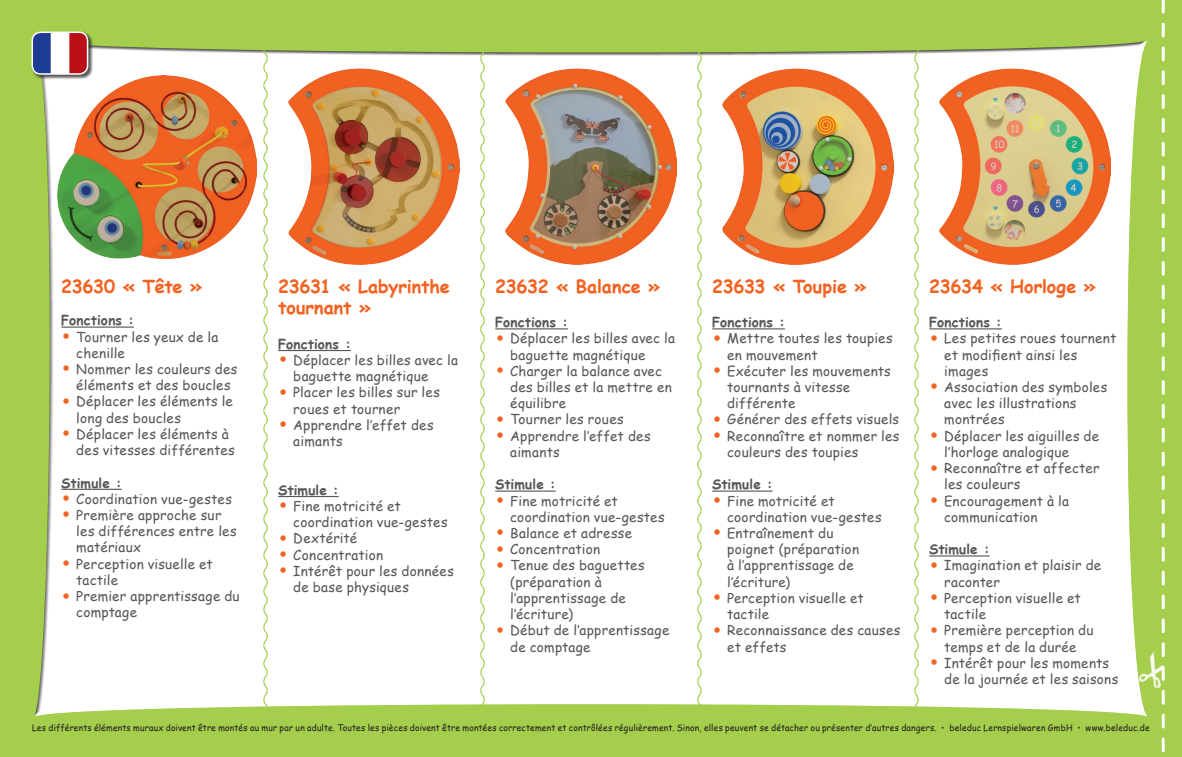
<style>
.page{position:relative;width:1182px;height:757px;background:#fff}
.page>*{position:absolute;margin:0;border:0;box-sizing:border-box;transform-origin:0 0}
.t1{font:700 18px/21.6px "Comic Sans MS";letter-spacing:-.01em;color:#f26221}
.t2{font:13.5px/16.2px "Comic Sans MS";letter-spacing:.015em;color:#57585a}
.t3{font:700 13.5px "Comic Sans MS";letter-spacing:.005em;color:#57585a}
.t4{font:9px "Comic Sans MS";letter-spacing:.02em;color:#231f20;scale:.95 1}
.s1{font-size:27px;color:#f26221}
</style>
<div class="page">
<div style="left:0;top:0;width:1175px;height:756px;background:#a4ce4c"></div>
<div style="left:1175px;top:0;width:6px;height:756px;background:#a4ce4c"></div>
<div style="left:33px;top:38px;width:1117px;height:678px;background:#231f20;opacity:.75"></div>
<svg style="left:261px;top:38px;width:8px;height:678px"></svg>
<svg style="left:478px;top:38px;width:8px;height:678px"></svg>
<svg style="left:695px;top:38px;width:8px;height:678px"></svg>
<svg style="left:912px;top:38px;width:8px;height:678px"></svg>
<svg style="left:1161px;top:0;width:3px;height:753px"></svg>
<img style="left:1137px;top:649px;width:28px;height:39px">
<img style="left:58px;top:75px;width:198px;height:183px">
<img style="left:289px;top:69px;width:170px;height:195px">
<img style="left:506px;top:69px;width:170px;height:195px">
<img style="left:722px;top:69px;width:171px;height:195px">
<img style="left:939px;top:69px;width:170px;height:195px">
<div style="left:31px;top:31px;width:62px;height:49px;background:#231f20;opacity:.75"></div>
<img style="left:32px;top:32px;width:56px;height:42px">
<div style="left:32px;top:31px;width:56px;height:44px;border:2px solid #fff;border-radius:9px"></div>
<hr style="left:61px;top:326px;width:73px;height:1px;background:#57585a">
<hr style="left:61px;top:488px;width:61px;height:1px;background:#57585a">
<hr style="left:278px;top:350px;width:73px;height:1px;background:#57585a">
<hr style="left:278px;top:495px;width:60px;height:1px;background:#57585a">
<hr style="left:495px;top:328px;width:73px;height:1px;background:#57585a">
<hr style="left:495px;top:490px;width:60px;height:1px;background:#57585a">
<hr style="left:712px;top:328px;width:72px;height:1px;background:#57585a">
<hr style="left:712px;top:490px;width:60px;height:1px;background:#57585a">
<hr style="left:929px;top:328px;width:72px;height:1px;background:#57585a">
<hr style="left:929px;top:555px;width:60px;height:1px;background:#57585a">
<svg style="left:1174px;top:749px;width:8px;height:8px"></svg>
<h1 class="t1" style="left:61px;top:275px;width:142px">23630 « Tête »</h1>
<p class="t3" style="left:61px;top:310px;width:74px">Fonctions :</p>
<p class="t2" style="left:76px;top:328px;width:144px;text-indent:-15px"><span class="s1">•</span> Tourner les yeux de la chenille</p>
<p class="t2" style="left:76px;top:360px;width:163px;text-indent:-15px"><span class="s1">•</span> Nommer les couleurs des éléments et des boucles</p>
<p class="t2" style="left:76px;top:392px;width:158px;text-indent:-15px"><span class="s1">•</span> Déplacer les éléments le long des boucles</p>
<p class="t2" style="left:76px;top:425px;width:160px;text-indent:-15px"><span class="s1">•</span> Déplacer les éléments à des vitesses différentes</p>
<p class="t3" style="left:61px;top:472px;width:62px">Stimule :</p>
<p class="t2" style="left:61px;top:490px;width:172px"><span class="s1">•</span> Coordination vue-gestes</p>
<p class="t2" style="left:76px;top:506px;width:162px;text-indent:-15px"><span class="s1">•</span> Première approche sur les différences entre les matériaux</p>
<p class="t2" style="left:76px;top:554px;width:138px;text-indent:-15px"><span class="s1">•</span> Perception visuelle et tactile</p>
<p class="t2" style="left:76px;top:587px;width:165px;text-indent:-15px"><span class="s1">•</span> Premier apprentissage du comptage</p>
<h1 class="t1" style="left:278px;top:275px;width:173px">23631 « Labyrinthe tournant »</h1>
<p class="t3" style="left:278px;top:333px;width:74px">Fonctions :</p>
<p class="t2" style="left:293px;top:351px;width:166px;text-indent:-15px"><span class="s1">•</span> Déplacer les billes avec la baguette magnétique</p>
<p class="t2" style="left:293px;top:383px;width:148px;text-indent:-15px"><span class="s1">•</span> Placer les billes sur les roues et tourner</p>
<p class="t2" style="left:293px;top:416px;width:142px;text-indent:-15px"><span class="s1">•</span> Apprendre l’effet des aimants</p>
<p class="t3" style="left:278px;top:479px;width:62px">Stimule :</p>
<p class="t2" style="left:293px;top:497px;width:156px;text-indent:-15px"><span class="s1">•</span> Fine motricité et coordination vue-gestes</p>
<p class="t2" style="left:278px;top:529px;width:80px"><span class="s1">•</span> Dextérité</p>
<p class="t2" style="left:278px;top:545px;width:106px"><span class="s1">•</span> Concentration</p>
<p class="t2" style="left:293px;top:562px;width:162px;text-indent:-15px"><span class="s1">•</span> Intérêt pour les données de base physiques</p>
<h1 class="t1" style="left:495px;top:275px;width:166px">23632 « Balance »</h1>
<p class="t3" style="left:495px;top:312px;width:74px">Fonctions :</p>
<p class="t2" style="left:510px;top:329px;width:166px;text-indent:-15px"><span class="s1">•</span> Déplacer les billes avec la baguette magnétique</p>
<p class="t2" style="left:510px;top:362px;width:163px;text-indent:-15px"><span class="s1">•</span> Charger la balance avec des billes et la mettre en équilibre</p>
<p class="t2" style="left:495px;top:410px;width:130px"><span class="s1">•</span> Tourner les roues</p>
<p class="t2" style="left:510px;top:427px;width:142px;text-indent:-15px"><span class="s1">•</span> Apprendre l’effet des aimants</p>
<p class="t3" style="left:495px;top:474px;width:62px">Stimule :</p>
<p class="t2" style="left:510px;top:491px;width:156px;text-indent:-15px"><span class="s1">•</span> Fine motricité et coordination vue-gestes</p>
<p class="t2" style="left:495px;top:524px;width:138px"><span class="s1">•</span> Balance et adresse</p>
<p class="t2" style="left:495px;top:540px;width:106px"><span class="s1">•</span> Concentration</p>
<p class="t2" style="left:510px;top:556px;width:136px;text-indent:-15px"><span class="s1">•</span> Tenue des baguettes (préparation à l’apprentissage de l’écriture)</p>
<p class="t2" style="left:510px;top:621px;width:161px;text-indent:-15px"><span class="s1">•</span> Début de l’apprentissage de comptage</p>
<h1 class="t1" style="left:712px;top:275px;width:156px">23633 « Toupie »</h1>
<p class="t3" style="left:712px;top:312px;width:74px">Fonctions :</p>
<p class="t2" style="left:727px;top:329px;width:167px;text-indent:-15px"><span class="s1">•</span> Mettre toutes les toupies en mouvement</p>
<p class="t2" style="left:727px;top:362px;width:165px;text-indent:-15px"><span class="s1">•</span> Exécuter les mouvements tournants à vitesse différente</p>
<p class="t2" style="left:712px;top:410px;width:188px"><span class="s1">•</span> Générer des effets visuels</p>
<p class="t2" style="left:727px;top:427px;width:174px;text-indent:-15px"><span class="s1">•</span> Reconnaître et nommer les couleurs des toupies</p>
<p class="t3" style="left:712px;top:474px;width:62px">Stimule :</p>
<p class="t2" style="left:727px;top:491px;width:156px;text-indent:-15px"><span class="s1">•</span> Fine motricité et coordination vue-gestes</p>
<p class="t2" style="left:727px;top:524px;width:133px;text-indent:-15px"><span class="s1">•</span> Entraînement du poignet (préparation à l’apprentissage de l’écriture)</p>
<p class="t2" style="left:727px;top:589px;width:138px;text-indent:-15px"><span class="s1">•</span> Perception visuelle et tactile</p>
<p class="t2" style="left:727px;top:621px;width:175px;text-indent:-15px"><span class="s1">•</span> Reconnaissance des causes et effets</p>
<h1 class="t1" style="left:929px;top:275px;width:168px">23634 « Horloge »</h1>
<p class="t3" style="left:929px;top:312px;width:74px">Fonctions :</p>
<p class="t2" style="left:944px;top:329px;width:174px;text-indent:-15px"><span class="s1">•</span> Les petites roues tournent et modifient ainsi les images</p>
<p class="t2" style="left:944px;top:378px;width:164px;text-indent:-15px"><span class="s1">•</span> Association des symboles avec les illustrations montrées</p>
<p class="t2" style="left:944px;top:427px;width:156px;text-indent:-15px"><span class="s1">•</span> Déplacer les aiguilles de l’horloge analogique</p>
<p class="t2" style="left:944px;top:459px;width:157px;text-indent:-15px"><span class="s1">•</span> Reconnaître et affecter les couleurs</p>
<p class="t2" style="left:944px;top:491px;width:126px;text-indent:-15px"><span class="s1">•</span> Encouragement à la communication</p>
<p class="t3" style="left:929px;top:539px;width:62px">Stimule :</p>
<p class="t2" style="left:944px;top:556px;width:158px;text-indent:-15px"><span class="s1">•</span> Imagination et plaisir de raconter</p>
<p class="t2" style="left:944px;top:589px;width:138px;text-indent:-15px"><span class="s1">•</span> Perception visuelle et tactile</p>
<p class="t2" style="left:929px;top:621px;width:166px;text-align:center"><span class="s1">•</span> Première perception du temps et de la durée</p>
<p class="t2" style="left:944px;top:653px;width:176px;text-indent:-15px"><span class="s1">•</span> Intérêt pour les moments de la journée et les saisons</p>
<p class="t4" style="left:32px;top:720px;width:1177px">Les différents éléments muraux doivent être montés au mur par un adulte. Toutes les pièces doivent être montées correctement et contrôlées régulièrement. Sinon, elles peuvent se détacher ou présenter d’autres dangers. • beleduc Lernspielwaren GmbH • www.beleduc.de</p>
</div>
